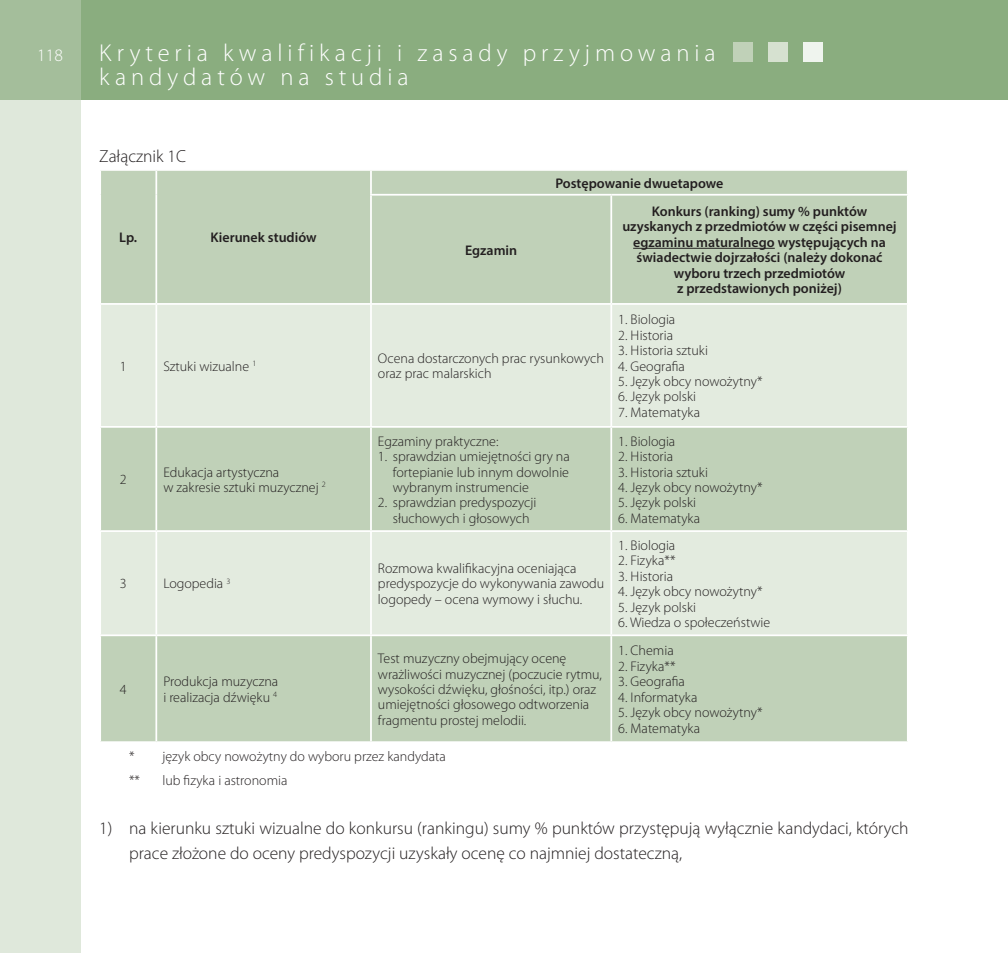
<style>
.page{position:relative;width:1008px;height:953px;background:#fff}
.page>*{position:absolute;margin:0;border:0;box-sizing:border-box;transform-origin:0 0}
.Tytuł_-_Pagina{font:300 24.5px "Myriad Pro";letter-spacing:.2em;color:#fff}
.Tekst_-_wcięcie_cyfra{font:300 17.5px/24.5px "Myriad Pro";color:#231f20}
.Tekst_główny{font:300 17.5px "Myriad Pro";color:#231f20}
.Tabelka{font:300 17.5px "Myriad Pro";color:#fff}
.Tabelka-2{font:300 14px/15.4px "Myriad Pro";color:#231f20}
.Tabelka-3{font:600 14px/15.4px "Myriad Pro";color:#231f20;text-align:center}
.Tekst_główny-2{font:300 14px "Myriad Pro";color:#231f20}
</style>
<div class="page">
<div style="left:101px;top:171px;width:805px;height:570px;background:#c0d1b8"></div>
<svg style="left:101px;top:305px;width:805px;height:329px;background:#d8e2d2"></svg>
<hr style="left:155px;top:171px;width:2px;height:24px;background:#fff">
<hr style="left:370px;top:171px;width:2px;height:23px;background:#fff">
<hr style="left:155px;top:195px;width:2px;height:108px;background:#fff">
<hr style="left:370px;top:194px;width:241px;height:1px;background:#fff">
<hr style="left:370px;top:195px;width:2px;height:108px;background:#fff">
<hr style="left:611px;top:194px;width:297px;height:1px;background:#fff">
<hr style="left:610px;top:195px;width:2px;height:108px;background:#fff">
<hr style="left:99px;top:303px;width:57px;height:2px;background:#fff">
<hr style="left:156px;top:303px;width:215px;height:2px;background:#fff">
<hr style="left:155px;top:305px;width:2px;height:121px;background:#fff">
<hr style="left:371px;top:303px;width:240px;height:2px;background:#fff">
<hr style="left:370px;top:305px;width:2px;height:121px;background:#fff">
<hr style="left:611px;top:303px;width:297px;height:2px;background:#fff">
<hr style="left:610px;top:305px;width:2px;height:121px;background:#fff">
<hr style="left:99px;top:426px;width:57px;height:1px;background:#fff">
<hr style="left:156px;top:426px;width:215px;height:1px;background:#fff">
<hr style="left:155px;top:427px;width:2px;height:103px;background:#fff">
<hr style="left:371px;top:426px;width:240px;height:1px;background:#fff">
<hr style="left:370px;top:427px;width:2px;height:103px;background:#fff">
<hr style="left:611px;top:426px;width:297px;height:1px;background:#fff">
<hr style="left:610px;top:427px;width:2px;height:103px;background:#fff">
<hr style="left:99px;top:530px;width:57px;height:2px;background:#fff">
<hr style="left:156px;top:530px;width:215px;height:2px;background:#fff">
<hr style="left:155px;top:532px;width:2px;height:102px;background:#fff">
<hr style="left:371px;top:530px;width:240px;height:2px;background:#fff">
<hr style="left:370px;top:532px;width:2px;height:102px;background:#fff">
<hr style="left:611px;top:530px;width:297px;height:2px;background:#fff">
<hr style="left:610px;top:532px;width:2px;height:102px;background:#fff">
<hr style="left:99px;top:634px;width:57px;height:2px;background:#fff">
<hr style="left:156px;top:634px;width:215px;height:2px;background:#fff">
<hr style="left:155px;top:636px;width:2px;height:105px;background:#fff">
<hr style="left:371px;top:634px;width:240px;height:2px;background:#fff">
<hr style="left:370px;top:636px;width:2px;height:105px;background:#fff">
<hr style="left:611px;top:634px;width:297px;height:2px;background:#fff">
<hr style="left:610px;top:636px;width:2px;height:105px;background:#fff">
<hr style="left:633px;top:248px;width:141px;height:1px;background:#231f20">
<div style="left:0;top:0;width:1007px;height:99px;background:#8aad7f"></div>
<svg style="left:0;top:0;width:81px;height:952px;background:#d8e3d4"></svg>
<div style="left:733px;top:42px;width:19px;height:20px;background:#c0d1b8"></div>
<div style="left:767px;top:42px;width:20px;height:20px;background:#d6e1d0"></div>
<div style="left:802px;top:42px;width:20px;height:20px;background:#eff4ee"></div>
<p class="Tabelka" style="left:37px;top:45px;width:27px">118</p>
<p class="Tytuł_-_Pagina" style="left:99px;top:38px;width:617px">Kryteria kwalifikacji i zasady przyjmowania</p>
<p class="Tytuł_-_Pagina" style="left:99px;top:62px;width:311px">kandydatów na studia</p>
<p class="Tekst_główny" style="left:99px;top:146px;width:88px">Załącznik 1C</p>
<p class="Tabelka-3" style="left:119px;top:229px;width:19px">Lp.</p>
<p class="Tabelka-3" style="left:210px;top:229px;width:107px">Kierunek studiów</p>
<p class="Tabelka-3" style="left:465px;top:242px;width:54px">Egzamin</p>
<p class="Tabelka-3" style="left:555px;top:175px;width:169px">Postępowanie dwuetapowe</p>
<p class="Tabelka-3" style="left:622px;top:203px;width:276px">Konkurs (ranking) sumy % punktów uzyskanych z przedmiotów w części pisemnej egzaminu maturalnego występujących na świadectwie dojrzałości (należy dokonać wyboru trzech przedmiotów<br>z przedstawionych poniżej)</p>
<p class="Tabelka-2" style="left:120px;top:358px;width:8px">1</p>
<p class="Tabelka-2" style="left:163px;top:358px;width:94px">Sztuki wizualne <sup>1</sup></p>
<p class="Tabelka-2" style="left:378px;top:350px;width:227px">Ocena dostarczonych prac rysunkowych oraz prac malarskich</p>
<p class="Tabelka-2" style="left:120px;top:471px;width:8px">2</p>
<p class="Tabelka-2" style="left:163px;top:464px;width:117px">Edukacja artystyczna</p>
<p class="Tabelka-2" style="left:163px;top:479px;width:164px">w zakresie sztuki muzycznej <sup>2</sup></p>
<p class="Tabelka-2" style="left:120px;top:576px;width:8px">3</p>
<p class="Tabelka-2" style="left:163px;top:576px;width:69px">Logopedia <sup>3</sup></p>
<p class="Tabelka-2" style="left:120px;top:681px;width:8px">4</p>
<p class="Tabelka-2" style="left:163px;top:673px;width:116px">Produkcja muzyczna i realizacja dźwięku <sup>4</sup></p>
<p class="Tabelka-2" style="left:378px;top:433px;width:122px">Egzaminy praktyczne:</p>
<p class="Tabelka-2" style="left:393px;top:448px;width:178px;text-align:justify;text-indent:-15px">1. sprawdzian umiejętności gry na fortepianie lub innym dowolnie wybranym instrumencie</p>
<p class="Tabelka-2" style="left:378px;top:495px;width:160px;text-align:center">2. sprawdzian predyspozycji słuchowych i głosowych</p>
<p class="Tabelka-2" style="left:378px;top:560px;width:228px">Rozmowa kwalifikacyjna oceniająca predyspozycje do wykonywania zawodu logopedy – ocena wymowy i słuchu.</p>
<p class="Tabelka-2" style="left:378px;top:650px;width:225px">Test muzyczny obejmujący ocenę wrażliwości muzycznej (poczucie rytmu, wysokości dźwięku, głośności, itp.) oraz umiejętności głosowego odtworzenia fragmentu prostej melodii.</p>
<p class="Tabelka-2" style="left:618px;top:312px;width:58px">1. Biologia</p>
<p class="Tabelka-2" style="left:618px;top:327px;width:56px">2. Historia</p>
<p class="Tabelka-2" style="left:618px;top:343px;width:91px">3. Historia sztuki</p>
<p class="Tabelka-2" style="left:618px;top:358px;width:68px">4. Geografia</p>
<p class="Tabelka-2" style="left:618px;top:373px;width:146px">5. Język obcy nowożytny*</p>
<p class="Tabelka-2" style="left:618px;top:389px;width:79px">6. Język polski</p>
<p class="Tabelka-2" style="left:618px;top:404px;width:83px">7. Matematyka</p>
<p class="Tabelka-2" style="left:618px;top:433px;width:58px">1. Biologia</p>
<p class="Tabelka-2" style="left:618px;top:448px;width:56px">2. Historia</p>
<p class="Tabelka-2" style="left:618px;top:464px;width:91px">3. Historia sztuki</p>
<p class="Tabelka-2" style="left:618px;top:479px;width:146px">4. Język obcy nowożytny*</p>
<p class="Tabelka-2" style="left:618px;top:495px;width:79px">5. Język polski</p>
<p class="Tabelka-2" style="left:618px;top:510px;width:83px">6. Matematyka</p>
<p class="Tabelka-2" style="left:618px;top:537px;width:58px">1. Biologia</p>
<p class="Tabelka-2" style="left:618px;top:553px;width:59px">2. Fizyka**</p>
<p class="Tabelka-2" style="left:618px;top:568px;width:56px">3. Historia</p>
<p class="Tabelka-2" style="left:618px;top:583px;width:146px">4. Język obcy nowożytny*</p>
<p class="Tabelka-2" style="left:618px;top:599px;width:79px">5. Język polski</p>
<p class="Tabelka-2" style="left:618px;top:614px;width:153px">6. Wiedza o społeczeństwie</p>
<p class="Tabelka-2" style="left:618px;top:643px;width:57px">1. Chemia</p>
<p class="Tabelka-2" style="left:618px;top:658px;width:59px">2. Fizyka**</p>
<p class="Tabelka-2" style="left:618px;top:673px;width:68px">3. Geografia</p>
<p class="Tabelka-2" style="left:618px;top:689px;width:81px">4. Informatyka</p>
<p class="Tabelka-2" style="left:618px;top:704px;width:146px">5. Język obcy nowożytny*</p>
<p class="Tabelka-2" style="left:618px;top:720px;width:83px">6. Matematyka</p>
<p class="Tekst_główny-2" style="left:129px;top:747px;width:318px">* język obcy nowożytny do wyboru przez kandydata</p>
<p class="Tekst_główny-2" style="left:129px;top:772px;width:12px">**</p>
<p class="Tekst_główny-2" style="left:162px;top:772px;width:126px">lub fizyka i astronomia</p>
<p class="Tekst_-_wcięcie_cyfra" style="left:129px;top:815px;width:780px;text-indent:-30px">1) na kierunku sztuki wizualne do konkursu (rankingu) sumy % punktów przystępują wyłącznie kandydaci, których prace złożone do oceny predyspozycji uzyskały ocenę co najmniej dostateczną,</p>
</div>
